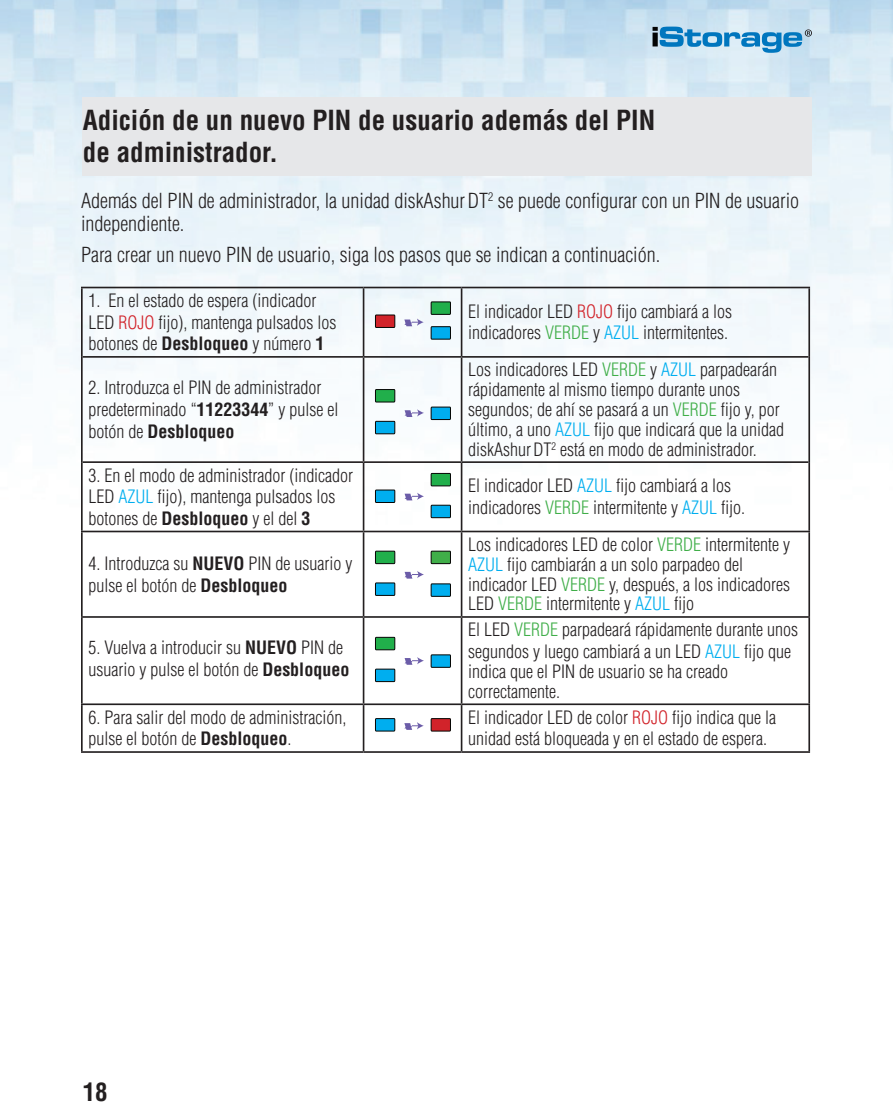
<style>
.page{position:relative;width:893px;height:1117px;background:#fff}
.page>*{position:absolute;margin:0;border:0;box-sizing:border-box;transform-origin:0 0}
.t1{font:700 condensed 27px/32.4px "Helvetica LT Std";color:#231f20}
.t2{font:700 condensed 24.75px "Helvetica LT Std";color:#231f20}
.t3{font:300 condensed 20.25px/22.5px "Helvetica LT Std";color:#231f20}
.t4{font:300 condensed 18px/21.6px "Helvetica LT Std";color:#231f20}
.s1{color:#d1232a}
.s2{font-weight:700}
.s3{color:#40ae49}
.s4{color:#00aeef}
</style>
<div class="page">
<img style="left:0;top:0;width:893px;height:753px">
<svg style="left:652px;top:27px;width:160px;height:26px;background:#7eb6d8"></svg>
<hr style="left:81px;top:532px;width:2px;height:84px;background:#231f20">
<hr style="left:363px;top:532px;width:1px;height:84px;background:#231f20">
<hr style="left:461px;top:532px;width:1px;height:84px;background:#231f20">
<hr style="left:808px;top:532px;width:2px;height:84px;background:#231f20">
<hr style="left:81px;top:616px;width:283px;height:1px;background:#231f20">
<hr style="left:81px;top:617px;width:2px;height:86px;background:#231f20">
<hr style="left:364px;top:616px;width:98px;height:1px;background:#231f20">
<hr style="left:363px;top:617px;width:1px;height:86px;background:#231f20">
<hr style="left:462px;top:616px;width:348px;height:1px;background:#231f20">
<hr style="left:461px;top:617px;width:1px;height:86px;background:#231f20">
<hr style="left:808px;top:617px;width:2px;height:86px;background:#231f20">
<hr style="left:81px;top:703px;width:283px;height:2px;background:#231f20">
<hr style="left:81px;top:705px;width:2px;height:46px;background:#231f20">
<hr style="left:364px;top:703px;width:98px;height:2px;background:#231f20">
<hr style="left:363px;top:705px;width:1px;height:46px;background:#231f20">
<hr style="left:462px;top:703px;width:348px;height:2px;background:#231f20">
<hr style="left:461px;top:705px;width:1px;height:46px;background:#231f20">
<hr style="left:808px;top:705px;width:2px;height:46px;background:#231f20">
<hr style="left:81px;top:751px;width:283px;height:1px;background:#231f20">
<hr style="left:364px;top:751px;width:98px;height:1px;background:#231f20">
<hr style="left:462px;top:751px;width:348px;height:1px;background:#231f20">
<hr style="left:81px;top:286px;width:283px;height:2px;background:#231f20">
<hr style="left:364px;top:286px;width:98px;height:2px;background:#231f20">
<hr style="left:462px;top:286px;width:348px;height:2px;background:#231f20">
<hr style="left:83px;top:356px;width:281px;height:1px;background:#231f20">
<hr style="left:364px;top:356px;width:98px;height:1px;background:#231f20">
<hr style="left:462px;top:356px;width:346px;height:1px;background:#231f20">
<hr style="left:83px;top:461px;width:281px;height:2px;background:#231f20">
<hr style="left:364px;top:461px;width:98px;height:2px;background:#231f20">
<hr style="left:462px;top:461px;width:346px;height:2px;background:#231f20">
<hr style="left:81px;top:288px;width:2px;height:69px;background:#231f20">
<hr style="left:363px;top:288px;width:1px;height:68px;background:#231f20">
<hr style="left:461px;top:288px;width:1px;height:68px;background:#231f20">
<hr style="left:808px;top:288px;width:2px;height:69px;background:#231f20">
<hr style="left:81px;top:357px;width:2px;height:105px;background:#231f20">
<hr style="left:363px;top:357px;width:1px;height:104px;background:#231f20">
<hr style="left:461px;top:357px;width:1px;height:104px;background:#231f20">
<hr style="left:808px;top:357px;width:2px;height:105px;background:#231f20">
<hr style="left:81px;top:462px;width:2px;height:68px;background:#231f20">
<hr style="left:363px;top:463px;width:1px;height:67px;background:#231f20">
<hr style="left:461px;top:463px;width:1px;height:67px;background:#231f20">
<hr style="left:808px;top:462px;width:2px;height:68px;background:#231f20">
<hr style="left:81px;top:530px;width:283px;height:2px;background:#231f20">
<hr style="left:364px;top:530px;width:98px;height:2px;background:#231f20">
<hr style="left:462px;top:530px;width:348px;height:2px;background:#231f20">
<svg style="left:431px;top:473px;width:20px;height:13px"></svg>
<svg style="left:431px;top:505px;width:20px;height:12px"></svg>
<svg style="left:375px;top:490px;width:20px;height:12px"></svg>
<svg style="left:375px;top:551px;width:20px;height:12px"></svg>
<svg style="left:375px;top:582px;width:20px;height:13px"></svg>
<svg style="left:431px;top:551px;width:20px;height:12px"></svg>
<svg style="left:405px;top:570px;width:19px;height:8px"></svg>
<svg style="left:431px;top:583px;width:20px;height:13px"></svg>
<svg style="left:375px;top:637px;width:20px;height:12px"></svg>
<svg style="left:375px;top:669px;width:20px;height:12px"></svg>
<svg style="left:405px;top:657px;width:19px;height:7px"></svg>
<svg style="left:431px;top:654px;width:20px;height:13px"></svg>
<svg style="left:431px;top:302px;width:20px;height:12px"></svg>
<svg style="left:431px;top:326px;width:20px;height:13px"></svg>
<svg style="left:375px;top:315px;width:20px;height:12px"></svg>
<svg style="left:404px;top:318px;width:20px;height:8px"></svg>
<svg style="left:375px;top:389px;width:20px;height:13px"></svg>
<svg style="left:375px;top:421px;width:20px;height:13px"></svg>
<svg style="left:405px;top:409px;width:19px;height:8px"></svg>
<svg style="left:431px;top:407px;width:20px;height:12px"></svg>
<svg style="left:405px;top:492px;width:19px;height:8px"></svg>
<svg style="left:375px;top:718px;width:20px;height:13px"></svg>
<svg style="left:404px;top:722px;width:20px;height:7px"></svg>
<svg style="left:431px;top:718px;width:20px;height:13px"></svg>
<div style="left:83px;top:97px;width:729px;height:78px;background:#e6e7e9"></div>
<h1 class="t1" style="left:83px;top:103px;width:574px">Adición de un nuevo PIN de usuario además del PIN de administrador.</h1>
<p class="t3" style="left:81px;top:189px;width:720px">Además del PIN de administrador, la unidad diskAshurDT<sup>2</sup> se puede configurar con un PIN de usuario independiente.</p>
<p class="t3" style="left:81px;top:243px;width:581px">Para crear un nuevo PIN de usuario, siga los pasos que se indican a continuación.</p>
<p class="t4" style="left:88px;top:289px;width:249px">1. En el estado de espera (indicador<br>LED <span class="s1">ROJO</span> fijo), mantenga pulsados los botones de <span class="s2">Desbloqueo</span> y número <span class="s2">1</span></p>
<p class="t4" style="left:468px;top:300px;width:265px">El indicador LED <span class="s1">ROJO</span> fijo cambiará a los indicadores <span class="s3">VERDE</span> y <span class="s4">AZUL</span> intermitentes.</p>
<p class="t4" style="left:88px;top:377px;width:251px">2. Introduzca el PIN de administrador predeterminado “<span class="s2">11223344</span>” y pulse el botón de <span class="s2">Desbloqueo</span></p>
<p class="t4" style="left:468px;top:360px;width:317px;line-height:19.8px">Los indicadores LED <span class="s3">VERDE</span> y <span class="s4">AZUL</span> parpadearán rápidamente al mismo tiempo durante unos segundos; de ahí se pasará a un <span class="s3">VERDE</span> fijo y, por último, a uno <span class="s4">AZUL</span> fijo que indicará que la unidad diskAshurDT<sup>2</sup> está en modo de administrador.</p>
<p class="t4" style="left:88px;top:464px;width:266px">3. En el modo de administrador (indicador<br>LED <span class="s4">AZUL</span> fijo), mantenga pulsados los botones de <span class="s2">Desbloqueo</span> y el del <span class="s2">3</span></p>
<p class="t4" style="left:468px;top:475px;width:278px">El indicador LED <span class="s4">AZUL</span> fijo cambiará a los indicadores <span class="s3">VERDE</span> intermitente y <span class="s4">AZUL</span> fijo.</p>
<p class="t4" style="left:88px;top:552px;width:265px">4. Introduzca su <span class="s2">NUEVO</span> PIN de usuario y pulse el botón de <span class="s2">Desbloqueo</span></p>
<p class="t4" style="left:468px;top:534px;width:323px;line-height:19.8px">Los indicadores LED de color <span class="s3">VERDE</span> intermitente y <span class="s4">AZUL</span> fijo cambiarán a un solo parpadeo del indicador LED <span class="s3">VERDE</span> y, después, a los indicadores LED <span class="s3">VERDE</span> intermitente y <span class="s4">AZUL</span> fijo</p>
<p class="t4" style="left:88px;top:637px;width:262px">5. Vuelva a introducir su <span class="s2">NUEVO</span> PIN de usuario y pulse el botón de <span class="s2">Desbloqueo</span></p>
<p class="t4" style="left:468px;top:619px;width:331px">El LED <span class="s3">VERDE</span> parpadeará rápidamente durante unos segundos y luego cambiará a un LED <span class="s4">AZUL</span> fijo que</p>
<p class="t4" style="left:468px;top:661px;width:261px;line-height:19.8px">indica que el PIN de usuario se ha creado correctamente.</p>
<p class="t4" style="left:88px;top:706px;width:259px">6. Para salir del modo de administración, pulse el botón de <span class="s2">Desbloqueo</span>.</p>
<p class="t4" style="left:468px;top:706px;width:309px">El indicador LED de color <span class="s1">ROJO</span> fijo indica que la unidad está bloqueada y en el estado de espera.</p>
<h2 class="t2" style="left:83px;top:1076px;width:26px">18</h2>
</div>
